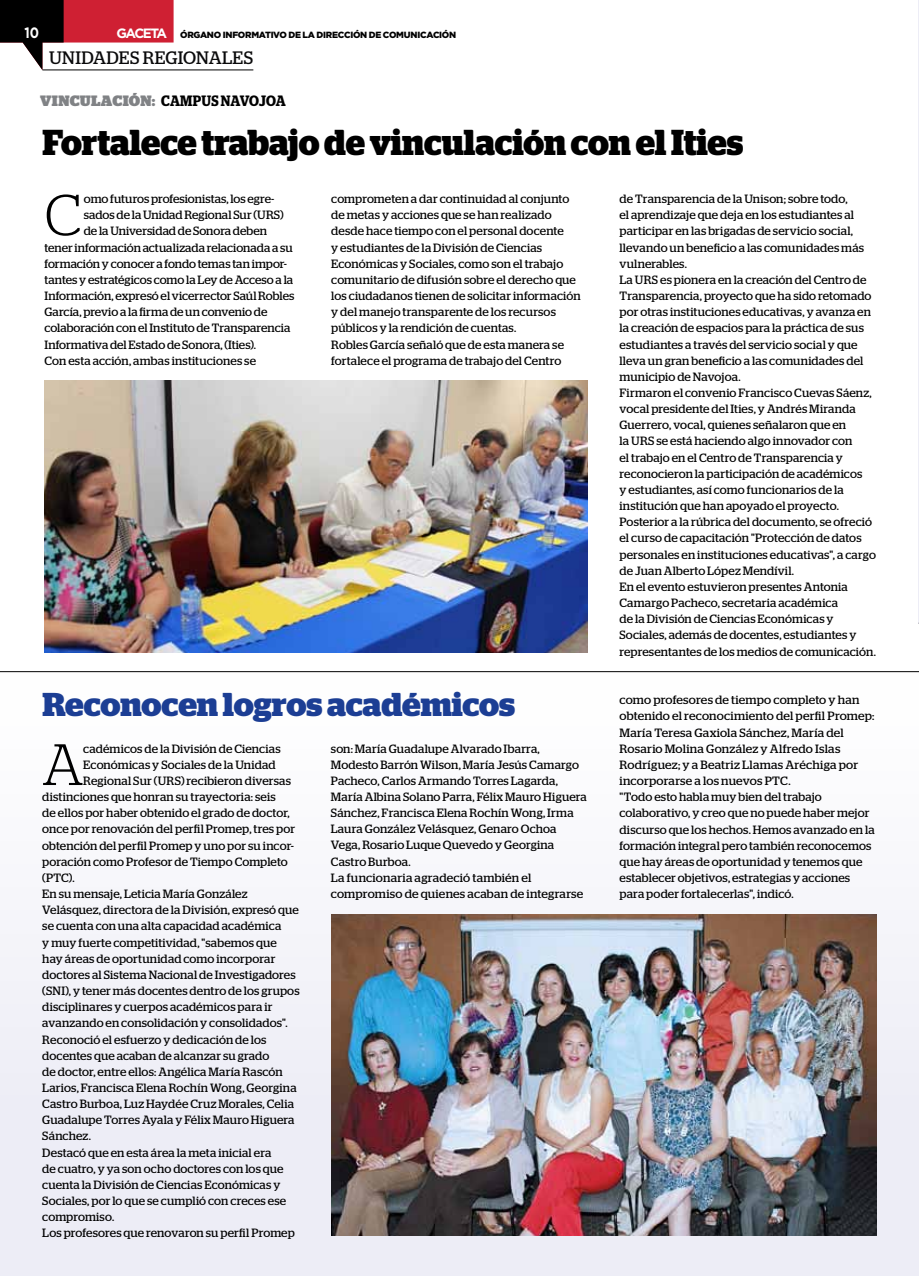
<style>
.page{position:relative;width:919px;height:1276px;background:#fff}
.page>*{position:absolute;margin:0;border:0;box-sizing:border-box;transform-origin:0 0}
.t1{font:300 58.2px "Stag";color:#000}
.t2{font:700 36px "Stag";letter-spacing:-.005em;color:#000;scale:.95 1}
.t3{font:700 33px "Stag";letter-spacing:-.005em;color:#1c3e94}
.t4{font:18px "Stag";color:#0a0a0b}
.t5{font:600 15px "Stag";color:#000;scale:.9 1}
.t6{font:700 15px "Gotham";color:#fff;scale:.85 1}
.t7{font:12px/16.2px "Stag";letter-spacing:.01em;color:#000}
.t8{font:900 9px "Gotham";letter-spacing:-.025em;color:#000}
.s1{font-weight:700;font-size:13.5px;color:#fff}
.s2{font-weight:900;color:#808285}
</style>
<div class="page">
<hr style="left:42px;top:70px;width:211px;height:1px;background:#000">
<hr style="left:918px;top:0;width:1px;height:623px;background:#ededf6">
<div style="left:0;top:672px;width:918px;height:604px;background:#f7f7fb"></div>
<img style="left:44px;top:381px;width:543px;height:272px">
<hr style="left:0;top:671px;width:918px;height:1px;background:#000">
<img style="left:331px;top:914px;width:545px;height:321px">
<svg style="left:0;top:0;width:173px;height:70px"></svg>
<p class="t6" style="left:25px;top:23px;width:18px">10</p>
<p class="t8" style="left:117px;top:30px;width:341px"><span class="s1">GACETA</span> ÓRGANO INFORMATIVO DE LA DIRECCIÓN DE COMUNICACIÓN</p>
<h3 class="t4" style="left:49px;top:47px;width:26px">Unidades</h3>
<h3 class="t4" style="left:143px;top:47px;width:24px">Regionales</h3>
<p class="t5" style="left:40px;top:92px;width:274px"><span class="s2">VINCULACIÓN:</span> CAMPUS NAVOJOA</p>
<h2 class="t2" style="left:42px;top:121px;width:739px">Fortalece trabajo de vinculación con el Ities</h2>
<h1 class="t1" style="left:44px;top:182px;width:38px">C</h1>
<p class="t7" style="left:84px;top:191px;width:192px">omo futuros profesionistas, los egre-</p>
<p class="t7" style="left:84px;top:207px;width:201px">sados de la Unidad Regional Sur (URS)</p>
<p class="t7" style="left:84px;top:223px;width:185px">de la Universidad de Sonora deben</p>
<p class="t7" style="left:44px;top:239px;width:250px">tener información actualizada relacionada a su</p>
<p class="t7" style="left:44px;top:255px;width:244px">formación y conocer a fondo temas tan impor-</p>
<p class="t7" style="left:44px;top:271px;width:250px">tantes y estratégicos como la Ley de Acceso a la</p>
<p class="t7" style="left:44px;top:288px;width:251px">Información, expresó el vicerrector Saúl Robles</p>
<p class="t7" style="left:44px;top:304px;width:224px">García, previo a la firma de un convenio de</p>
<p class="t7" style="left:44px;top:320px;width:247px">colaboración con el Instituto de Transparencia</p>
<p class="t7" style="left:44px;top:336px;width:213px">Informativa del Estado de Sonora, (Ities).</p>
<p class="t7" style="left:44px;top:352px;width:213px">Con esta acción, ambas instituciones se</p>
<p class="t7" style="left:331px;top:191px;width:251px">comprometen a dar continuidad al conjunto de metas y acciones que se han realizado desde hace tiempo con el personal docente<br>y estudiantes de la División de Ciencias Económicas y Sociales, como son el trabajo comunitario de difusión sobre el derecho que los ciudadanos tienen de solicitar información y del manejo transparente de los recursos públicos y la rendición de cuentas.<br>Robles García señaló que de esta manera se fortalece el programa de trabajo del Centro</p>
<p class="t7" style="left:619px;top:191px;width:258px">de Transparencia de la Unison; sobre todo,<br>el aprendizaje que deja en los estudiantes al participar en las brigadas de servicio social, llevando un beneficio a las comunidades más vulnerables.<br>La URS es pionera en la creación del Centro de Transparencia, proyecto que ha sido retomado por otras instituciones educativas, y avanza en la creación de espacios para la práctica de sus estudiantes a través del servicio social y que lleva un gran beneficio a las comunidades del municipio de Navojoa.<br>Firmaron el convenio Francisco Cuevas Sáenz, vocal presidente del Ities, y Andrés Miranda Guerrero, vocal, quienes señalaron que en<br>la URS se está haciendo algo innovador con<br>el trabajo en el Centro de Transparencia y reconocieron la participación de académicos<br>y estudiantes, así como funcionarios de la institución que han apoyado el proyecto.<br>Posterior a la rúbrica del documento, se ofreció el curso de capacitación "Protección de datos personales en instituciones educativas", a cargo de Juan Alberto López Mendívil.<br>En el evento estuvieron presentes Antonia Camargo Pacheco, secretaria académica<br>de la División de Ciencias Económicas y Sociales, además de docentes, estudiantes y representantes de los medios de comunicación.</p>
<h3 class="t3" style="left:43px;top:685px;width:474px">Reconocen logros académicos</h3>
<p class="t7" style="left:619px;top:692px;width:257px">como profesores de tiempo completo y han obtenido el reconocimiento del perfil Promep:<br>María Teresa Gaxiola Sánchez, María del Rosario Molina González y Alfredo Islas Rodríguez; y a Beatriz Llamas Aréchiga por incorporarse a los nuevos PTC.<br>"Todo esto habla muy bien del trabajo colaborativo, y creo que no puede haber mejor discurso que los hechos. Hemos avanzado en la formación integral pero también reconocemos que hay áreas de oportunidad y tenemos que establecer objetivos, estrategias y acciones para poder fortalecerlas", indicó.</p>
<p class="t7" style="left:331px;top:740px;width:257px">son: María Guadalupe Alvarado Ibarra, Modesto Barrón Wilson, María Jesús Camargo Pacheco, Carlos Armando Torres Lagarda, María Albina Solano Parra, Félix Mauro Higuera Sánchez, Francisca Elena Rochín Wong, Irma Laura González Velásquez, Genaro Ochoa Vega, Rosario Luque Quevedo y Georgina Castro Burboa.<br>La funcionaria agradeció también el compromiso de quienes acaban de integrarse</p>
<h1 class="t1" style="left:42px;top:731px;width:43px">A</h1>
<p class="t7" style="left:83px;top:740px;width:199px">cadémicos de la División de Ciencias</p>
<p class="t7" style="left:83px;top:756px;width:194px">Económicas y Sociales de la Unidad</p>
<p class="t7" style="left:83px;top:772px;width:209px">Regional Sur (URS) recibieron diversas</p>
<p class="t7" style="left:42px;top:788px;width:235px">distinciones que honran su trayectoria: seis</p>
<p class="t7" style="left:42px;top:805px;width:249px">de ellos por haber obtenido el grado de doctor,</p>
<p class="t7" style="left:42px;top:821px;width:254px">once por renovación del perfil Promep, tres por</p>
<p class="t7" style="left:42px;top:837px;width:253px">obtención del perfil Promep y uno por su incor-</p>
<p class="t7" style="left:42px;top:853px;width:247px">poración como Profesor de Tiempo Completo</p>
<p class="t7" style="left:42px;top:869px;width:34px">(PTC).</p>
<p class="t7" style="left:42px;top:885px;width:207px">En su mensaje, Leticia María González</p>
<p class="t7" style="left:42px;top:902px;width:258px">Velásquez, directora de la División, expresó que</p>
<p class="t7" style="left:42px;top:918px;width:240px">se cuenta con una alta capacidad académica</p>
<p class="t7" style="left:42px;top:934px;width:236px">y muy fuerte competitividad, "sabemos que</p>
<p class="t7" style="left:42px;top:950px;width:234px">hay áreas de oportunidad como incorporar</p>
<p class="t7" style="left:42px;top:966px;width:255px">doctores al Sistema Nacional de Investigadores</p>
<p class="t7" style="left:42px;top:982px;width:259px">(SNI), y tener más docentes dentro de los grupos</p>
<p class="t7" style="left:42px;top:998px;width:232px">disciplinares y cuerpos académicos para ir</p>
<p class="t7" style="left:42px;top:1015px;width:247px">avanzando en consolidación y consolidados".</p>
<p class="t7" style="left:42px;top:1031px;width:226px">Reconoció el esfuerzo y dedicación de los</p>
<p class="t7" style="left:42px;top:1047px;width:229px">docentes que acaban de alcanzar su grado</p>
<p class="t7" style="left:42px;top:1063px;width:242px">de doctor, entre ellos: Angélica María Rascón</p>
<p class="t7" style="left:42px;top:1079px;width:256px">Larios, Francisca Elena Rochín Wong, Georgina</p>
<p class="t7" style="left:42px;top:1095px;width:253px">Castro Burboa, Luz Haydée Cruz Morales, Celia</p>
<p class="t7" style="left:42px;top:1112px;width:254px">Guadalupe Torres Ayala y Félix Mauro Higuera</p>
<p class="t7" style="left:42px;top:1128px;width:50px">Sánchez.</p>
<p class="t7" style="left:42px;top:1144px;width:230px">Destacó que en esta área la meta inicial era</p>
<p class="t7" style="left:42px;top:1160px;width:243px">de cuatro, y ya son ocho doctores con los que</p>
<p class="t7" style="left:42px;top:1176px;width:240px">cuenta la División de Ciencias Económicas y</p>
<p class="t7" style="left:42px;top:1192px;width:245px">Sociales, por lo que se cumplió con creces ese</p>
<p class="t7" style="left:42px;top:1208px;width:73px">compromiso.</p>
<p class="t7" style="left:42px;top:1225px;width:254px">Los profesores que renovaron su perfil Promep</p>
</div>
